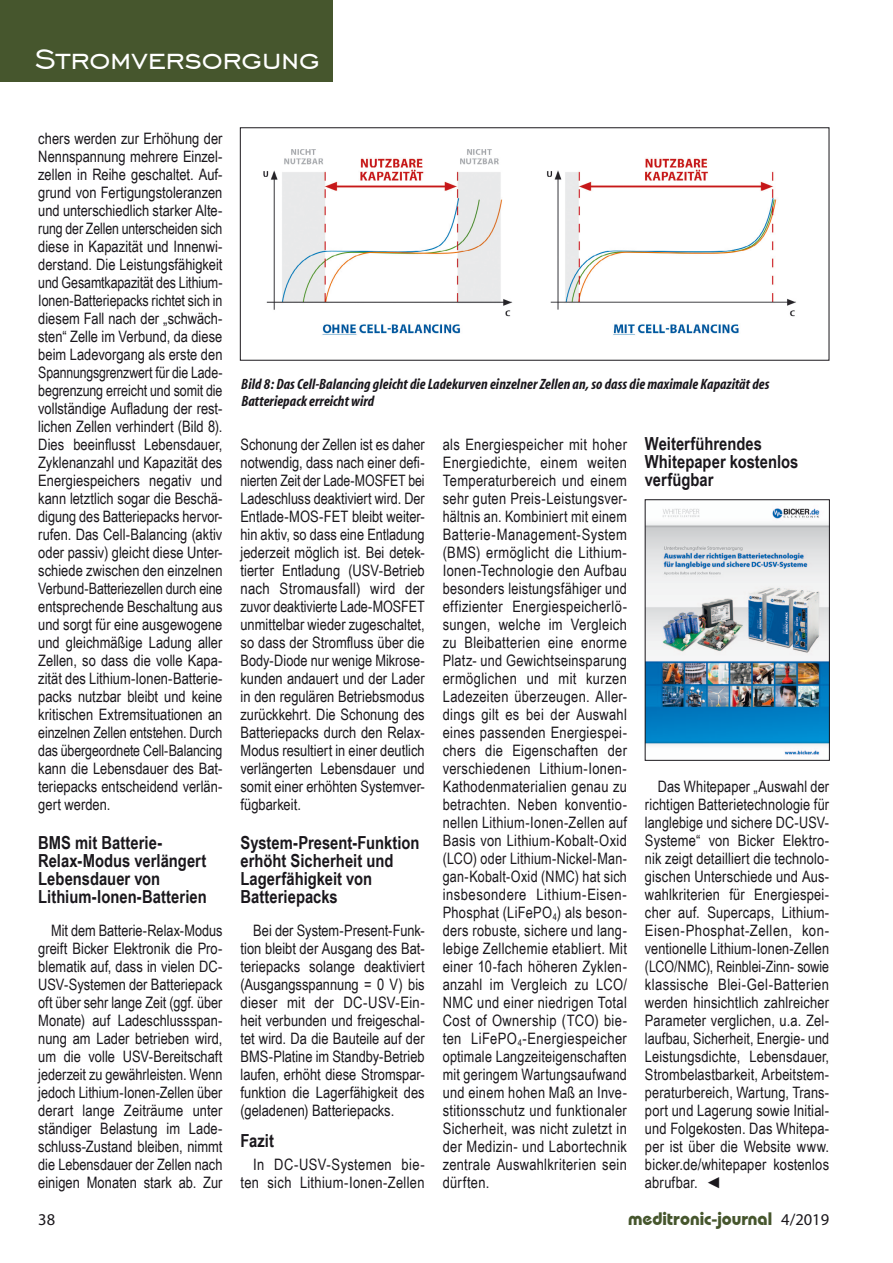
<style>
.page{position:relative;width:893px;height:1263px;background:#fff}
.page>*{position:absolute;margin:0;border:0;box-sizing:border-box;transform-origin:0 0}
.t1{font:36px "Engravers Gothic BT";letter-spacing:-.01em;color:#fff}
.t2{font:700 18px/18px "Arial Narrow";color:#1a171c}
.t3{font:700 18px "Bauhaus IT Cby BT";color:#46562d}
.t4{font:16.5px "Myriad Pro";color:#1a171c}
.t5{font:15.75px/18px "Arial Narrow";letter-spacing:.005em;color:#1a171c;text-align:justify}
.t6{font:italic 700 condensed 15px/16.5px "Myriad";letter-spacing:.01em;color:#1a171c}
.s1{font-family:"Myriad Pro";font-weight:400;font-size:16.5px;color:#1a171c}
</style>
<div class="page">
<img style="left:647px;top:508px;width:181px;height:247px">
<div style="left:645px;top:499px;width:185px;height:261px;border:1px solid #1a171c"></div>
<img style="left:263px;top:149px;width:533px;height:186px">
<div style="left:0;top:0;width:333px;height:82px;background:#46562d"></div>
<h1 class="t1" style="left:35px;top:39px;width:286px">Stromversorgung</h1>
<p class="t5" style="left:38px;top:129px;width:186px">chers werden zur Erhöhung der Nennspannung mehrere Einzel&shy;zellen in Reihe geschaltet. Auf&shy;grund von Fertigungstoleranzen und unterschiedlich starker Alte&shy;rung der Zellen unterscheiden sich diese in Kapazität und Innenwi&shy;derstand. Die Leistungsfähigkeit und Gesamtkapazität des Lithium-Ionen-Batteriepacks richtet sich in diesem Fall nach der „schwäch&shy;sten“ Zelle im Verbund, da diese beim Ladevorgang als erste den Spannungsgrenzwert für die Lade&shy;begrenzung erreicht und somit die vollständige Aufladung der rest&shy;lichen Zellen verhindert (Bild 8).<br>Dies beeinflusst Lebensdauer, Zyklenanzahl und Kapazität des Energiespeichers negativ und kann letztlich sogar die Beschä&shy;digung des Batteriepacks hervor&shy;rufen. Das Cell-Balancing (aktiv oder passiv) gleicht diese Unter&shy;schiede zwischen den einzelnen Verbund-Batteriezellen durch eine entsprechende Beschaltung aus und sorgt für eine ausgewogene und gleichmäßige Ladung aller Zellen, so dass die volle Kapa&shy;zität des Lithium-Ionen-Batterie&shy;packs nutzbar bleibt und keine kritischen Extremsituationen an einzelnen Zellen entstehen. Durch das übergeordnete Cell-Balancing kann die Lebensdauer des Bat&shy;teriepacks entscheidend verlän&shy;gert werden.</p>
<p class="t2" style="left:38px;top:833px;width:170px">BMS mit Batterie-<br>Relax-Modus verlängert<br>Lebensdauer von<br>Lithium-Ionen-Batterien</p>
<p class="t5" style="left:38px;top:921px;width:186px;text-indent:13px">Mit dem Batterie-Relax-Modus greift Bicker Elektronik die Pro&shy;blematik auf, dass in vielen DC-USV-Systemen der Batteriepack oft über sehr lange Zeit (ggf. über Monate) auf Ladeschlussspan&shy;nung am Lader betrieben wird, um die volle USV-Bereitschaft jederzeit zu gewährleisten. Wenn jedoch Lithium-Ionen-Zellen über derart lange Zeiträume unter ständiger Belastung im Lade&shy;schluss-Zustand bleiben, nimmt die Lebensdauer der Zellen nach einigen Monaten stark ab. Zur</p>
<p class="t6" style="left:241px;top:377px;width:530px">Bild 8: DasCell-Balancing gleicht dieLadekurven einzelnerZellen an,so dass diemaximale Kapazität des<br>Batteriepackerreicht wird</p>
<p class="t5" style="left:240px;top:435px;width:186px">Schonung der Zellen ist es daher notwendig, dass nach einer defi&shy;nierten Zeit der Lade-MOSFET bei Ladeschluss deaktiviert wird. Der Entlade-MOS-FET bleibt weiter&shy;hin aktiv, so dass eine Entladung jederzeit möglich ist. Bei detek&shy;tierter Entladung (USV-Betrieb nach Stromausfall) wird der zuvor deaktivierte Lade-MOSFET unmittelbar wieder zugeschaltet, so dass der Stromfluss über die Body-Diode nur wenige Mikrose&shy;kunden andauert und der Lader in den regulären Betriebsmodus zurückkehrt. Die Schonung des Batteriepacks durch den Relax-Modus resultiert in einer deutlich verlängerten Lebensdauer und somit einer erhöhten Systemver&shy;fügbarkeit.</p>
<p class="t2" style="left:240px;top:833px;width:181px">System-Present-Funktion erhöht Sicherheit und<br>Lagerfähigkeit von<br>Batteriepacks</p>
<p class="t5" style="left:240px;top:921px;width:186px;text-indent:13px">Bei der System-Present-Funk&shy;tion bleibt der Ausgang des Bat&shy;teriepacks solange deaktiviert (Ausgangsspannung = 0 V) bis dieser mit der DC-USV-Ein&shy;heit verbunden und freigeschal&shy;tet wird. Da die Bauteile auf der BMS-Platine im Standby-Betrieb laufen, erhöht diese Stromspar&shy;funktion die Lagerfähigkeit des (geladenen) Batteriepacks.</p>
<p class="t2" style="left:240px;top:1131px;width:35px">Fazit</p>
<p class="t5" style="left:240px;top:1155px;width:186px;text-align:right">In DC-USV-Systemen bie&shy;ten sich Lithium-Ionen-Zellen</p>
<p class="t5" style="left:443px;top:435px;width:186px">als Energiespeicher mit hoher Energiedichte, einem weiten Temperaturbereich und einem sehr guten Preis-Leistungsver&shy;hältnis an. Kombiniert mit einem Batterie-Management-System (BMS) ermöglicht die Lithium-Ionen-Technologie den Aufbau besonders leistungsfähiger und effizienter Energiespeicherlö&shy;sungen, welche im Vergleich zu Bleibatterien eine enorme Platz- und Gewichtseinsparung ermöglichen und mit kurzen Ladezeiten überzeugen. Aller&shy;dings gilt es bei der Auswahl eines passenden Energiespei&shy;chers die Eigenschaften der verschiedenen Lithium-Ionen-Kathodenmaterialien genau zu betrachten. Neben konventio&shy;nellen Lithium-Ionen-Zellen auf Basis von Lithium-Kobalt-Oxid (LCO) oder Lithium-Nickel-Man&shy;gan-Kobalt-Oxid (NMC) hat sich insbesondere Lithium-Eisen-Phosphat (LiFePO<sub>4</sub>) als beson&shy;ders robuste, sichere und lang&shy;lebige Zellchemie etabliert. Mit einer 10-fach höheren Zyklen&shy;anzahl im Vergleich zu LCO/ NMC und einer niedrigen Total Cost of Ownership (TCO) bie&shy;ten LiFePO<sub>4</sub>-Energiespeicher optimale Langzeiteigenschaften mit geringem Wartungsaufwand und einem hohen Maß an Inve&shy;stitionsschutz und funktionaler Sicherheit, was nicht zuletzt in der Medizin- und Labortechnik zentrale Auswahlkriterien sein dürften.</p>
<p class="t2" style="left:645px;top:434px;width:155px">Weiterführendes<br>Whitepaper kostenlos verfügbar</p>
<p class="t5" style="left:645px;top:777px;width:186px;text-indent:13px">Das Whitepaper „Auswahl der richtigen Batterietechnologie für langlebige und sichere DC-USV-Systeme“ von Bicker Elektro&shy;nik zeigt detailliert die technolo&shy;gischen Unterschiede und Aus&shy;wahlkriterien für Energiespei&shy;cher auf. Supercaps, Lithium-Eisen-Phosphat-Zellen, kon&shy;ventionelle Lithium-Ionen-Zellen (LCO/NMC), Reinblei-Zinn- sowie klassische Blei-Gel-Batterien werden hinsichtlich zahlreicher Parameter verglichen, u.a. Zel&shy;laufbau, Sicherheit, Energie- und Leistungsdichte, Lebensdauer, Strombelastbarkeit, Arbeitstem&shy;peraturbereich, Wartung, Trans&shy;port und Lagerung sowie Initial&shy;und Folgekosten. Das Whitepa&shy;per ist über die Website www. bicker.de/whitepaper kostenlos abrufbar. ◄</p>
<p class="t4" style="left:38px;top:1209px;width:18px">38</p>
<p class="t3" style="left:628px;top:1207px;width:203px">meditronic-journal <span class="s1">4/2019</span></p>
</div>
